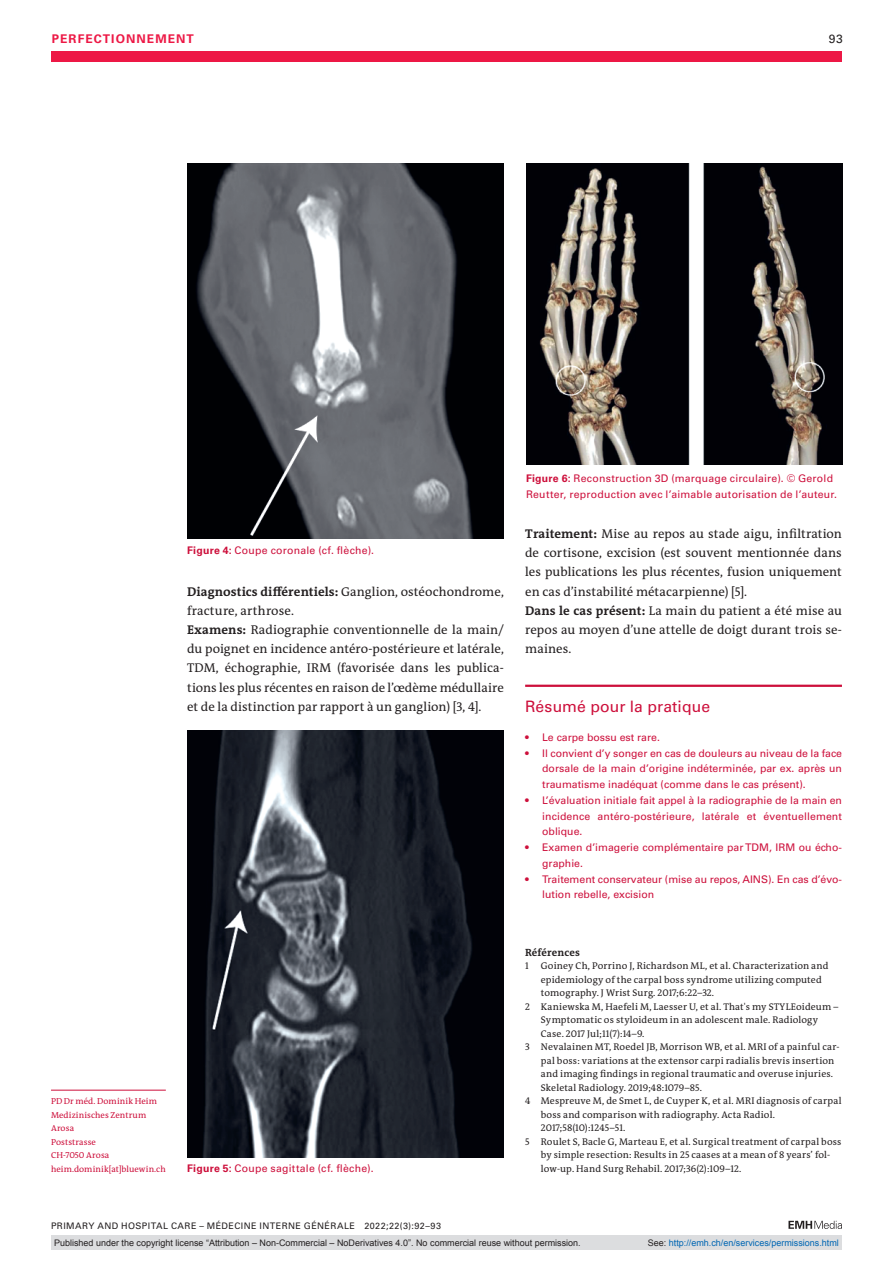
<style>
.page{position:relative;width:893px;height:1263px;background:#fff}
.page>*{position:absolute;margin:0;border:0;box-sizing:border-box;transform-origin:0 0}
.Head1_Start{font:15.75px "Univers LT Std";letter-spacing:.005em;color:#cd0f3b}
.Paragraph{font:12.75px/19.2px "The Antiqua B W5 Plain";letter-spacing:.005em;color:#231f20;text-align:justify}
.t1{font:700 12px "Univers LT Std";letter-spacing:.09em;color:#ed1845}
.t2{font:12px "Univers LT Std";color:#231f20}
.Figure_Caption{font:10.5px/15.8px "Univers LT Std";color:#cd0f3b;text-align:justify}
.Figure_Caption-2{font:10.5px/15.8px "Univers LT Std";letter-spacing:.02em;color:#cd0f3b}
.Figure_Caption-3{font:10.5px "Univers LT Std";letter-spacing:.025em;color:#cd0f3b}
.Reference_Head{font:700 10.5px "The Antiqua B W7";letter-spacing:.015em;color:#231f20}
.References{font:9.75px/13.5px "The Antiqua B W5 Plain";letter-spacing:.015em;color:#231f20}
.t3{font:9px "Arial";color:#231f20}
.t4{font:9px "Univers LT Std";letter-spacing:.05em;color:#231f20}
.t5{font:9px "Arial";color:#0066b3}
.Correspondence{font:8.7px/13.5px "The Antiqua B W5 Plain";letter-spacing:.01em;color:#cd0f3b}
.s1{font-weight:700}
.s2{font-family:"The Antiqua B W7";font-weight:700}
.s3{color:#231f20}
</style>
<div class="page">
<div style="left:51px;top:51px;width:791px;height:11px;background:#ed1845"></div>
<svg style="left:788px;top:1221px;width:54px;height:8px"></svg>
<hr style="left:525px;top:685px;width:317px;height:2px;background:#cd0f3b">
<hr style="left:51px;top:1090px;width:115px;height:1px;background:#cd0f3b">
<img style="left:187px;top:730px;width:317px;height:427px">
<img style="left:187px;top:164px;width:317px;height:374px">
<img style="left:526px;top:164px;width:317px;height:300px">
<div style="left:51px;top:1235px;width:791px;height:15px;background:#dcdddf"></div>
<p class="t1" style="left:52px;top:31px;width:144px">PERFECTIONNEMENT</p>
<p class="t2" style="left:829px;top:31px;width:16px">93</p>
<p class="Correspondence" style="left:51px;top:1095px;width:116px">PD Dr méd. Dominik Heim<br>Medizinisches Zentrum<br>Arosa<br>Poststrasse<br>CH-7050 Arosa heim.dominik[at]bluewin.ch</p>
<p class="Figure_Caption-2" style="left:187px;top:543px;width:189px"><span class="s1">FIGURE 4:</span> Coupe coronale (cf. flèche).</p>
<p class="Paragraph" style="left:187px;top:582px;width:318px"><span class="s2">Diagnostics différentiels:</span> Ganglion, ostéochondrome, fracture, arthrose.</p>
<p class="Paragraph" style="left:187px;top:620px;width:318px"><span class="s2">Examens:</span> Radiographie conventionnelle de la main/ du poignet en incidence antéro-postérieure et latérale, TDM, échographie, IRM (favorisée dans les publica&shy;tions les plus récentes en raison de l’œdème médullaire et de la distinction par rapport à un ganglion) [3, 4].</p>
<p class="Figure_Caption-3" style="left:187px;top:1162px;width:188px"><span class="s1">FIGURE 5:</span> Coupe sagittale (cf. flèche).</p>
<p class="Figure_Caption-2" style="left:526px;top:470px;width:313px"><span class="s1">FIGURE 6:</span> Reconstruction 3D (marquage circulaire). © Gerold<br>Reutter, reproduction avec l’aimable autorisation de l’auteur.</p>
<p class="Paragraph" style="left:525px;top:524px;width:318px"><span class="s2">Traitement:</span> Mise au repos au stade aigu, infiltration de cortisone, excision (est souvent mentionnée dans les publications les plus récentes, fusion uniquement en cas d’instabilité métacarpienne) [5].</p>
<p class="Paragraph" style="left:525px;top:601px;width:318px"><span class="s2">Dans le cas présent:</span> La main du patient a été mise au repos au moyen d’une attelle de doigt durant trois se&shy;maines.</p>
<p class="Head1_Start" style="left:525px;top:697px;width:186px">Résumé pour la pratique</p>
<p class="Figure_Caption" style="left:525px;top:729px;width:136px">• Le carpe bossu est rare.</p>
<p class="Figure_Caption" style="left:542px;top:745px;width:301px;text-indent:-17px">• I l convient d’y songer en cas de douleurs au niveau de la face dorsale de la main d’origine indéterminée, par ex. après un traumatisme inadéquat (comme dans le cas présent).</p>
<p class="Figure_Caption" style="left:542px;top:792px;width:301px;text-indent:-17px">• L’évaluation initiale fait appel à la radiographie de la main en incidence antéro-postérieure, latérale et éventuellement oblique.</p>
<p class="Figure_Caption" style="left:542px;top:840px;width:301px;text-indent:-17px">• Examen d’imagerie complémentaire par TDM, IRM ou écho&shy;graphie.</p>
<p class="Figure_Caption" style="left:542px;top:871px;width:301px;text-indent:-17px">• Traitement conservateur (mise au repos, AI NS). En cas d’évo&shy;lution rebelle, excision</p>
<p class="Reference_Head" style="left:525px;top:945px;width:56px">Références</p>
<p class="References" style="left:541px;top:959px;width:289px;text-indent:-16px">1 Goiney Ch, Porrino J, Richardson ML, et al. Characterization and epidemiology of the carpal boss syndrome utilizing computed tomography. J Wrist Surg. 2017;6:22–32.</p>
<p class="References" style="left:541px;top:999px;width:299px;text-indent:-16px">2 Kaniewska M, Haefeli M, Laesser U, et al. That's my STYLEoideum –<br>Symptomatic os styloideum in an adolescent male. Radiology<br>Case. 2017 Jul;11(7):14–9.</p>
<p class="References" style="left:541px;top:1040px;width:300px;text-indent:-16px">3 Nevalainen MT, Roedel JB, Morrison WB, et al. MRI of a painful car&shy;pal boss: variations at the extensor carpi radialis brevis insertion and imaging findings in regional traumatic and overuse injuries.<br>Skeletal Radiology. 2019;48:1079–85.</p>
<p class="References" style="left:541px;top:1094px;width:302px;text-indent:-16px">4 Mespreuve M, de Smet L, de Cuyper K, et al. MRI diagnosis of carpal boss and comparison with radiography. Acta Radiol.<br>2017;58(10):1245–51.</p>
<p class="References" style="left:541px;top:1134px;width:302px;text-indent:-16px">5 Roulet S, Bacle G, Marteau E, et al. Surgical treatment of carpal boss by simple resection: Results in 25 caases at a mean of 8 years’ fol&shy;low-up. Hand Surg Rehabil. 2017;36(2):109–12.</p>
<p class="t4" style="left:51px;top:1220px;width:392px">PRIMARY AND HOSPITAL CARE – MÉDECINE INTERNE GÉNÉRALE 2022;22(3):92–93</p>
<p class="t3" style="left:54px;top:1237px;width:528px">Published under the copyright license “Attribution – Non-Commercial – NoDerivatives 4.0”. No commercial reuse without permission.</p>
<p class="t5" style="left:648px;top:1237px;width:193px"><span class="s3">See:</span> http://emh.ch/en/services/permissions.html</p>
</div>
